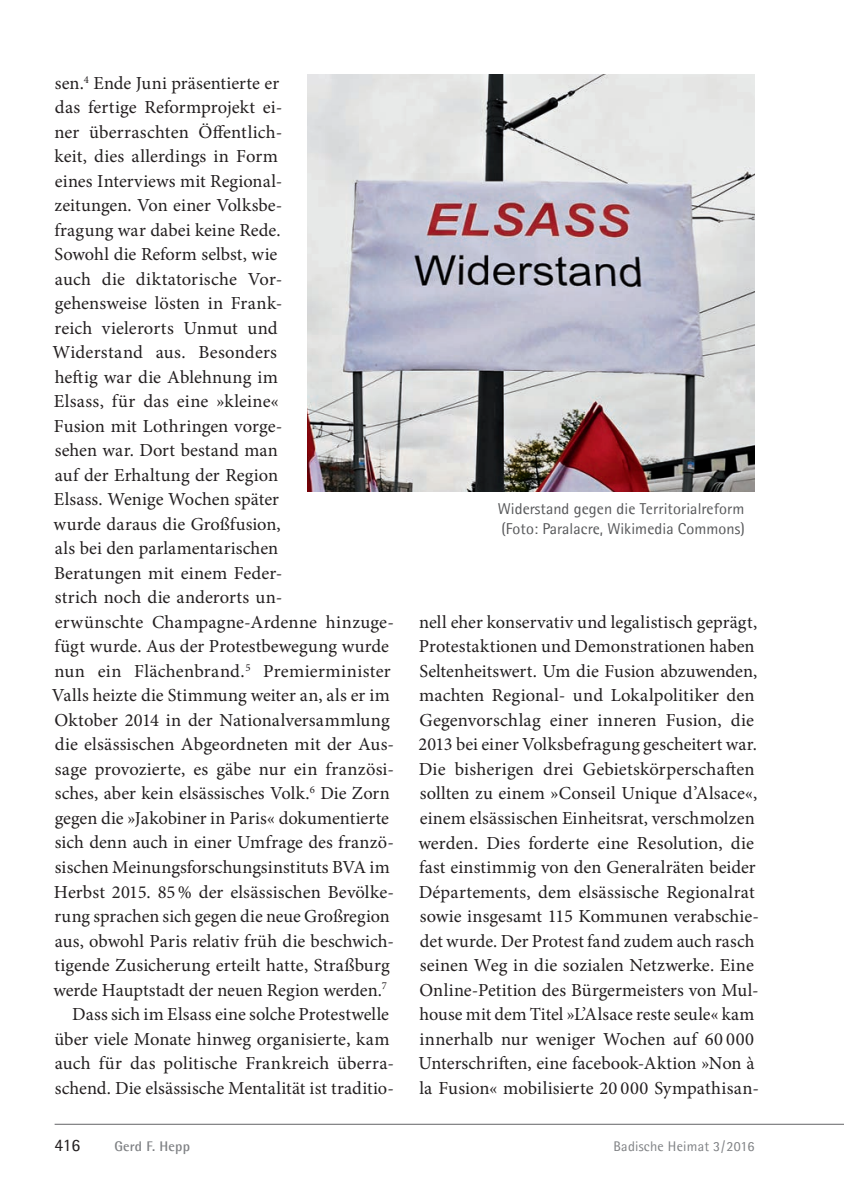
<style>
.page{position:relative;width:844px;height:1191px;background:#fff}
.page>*{position:absolute;margin:0;border:0;box-sizing:border-box;transform-origin:0 0}
.t1{font:18.38px/24.5px "Minion Pro";letter-spacing:.005em;color:#231f20}
.t2{font:17.5px "Agfa Rotis Semisans";color:#231f20}
.t3{font:15.75px/20.1px "Agfa Rotis Semisans";letter-spacing:.005em;color:#57585a}
.t4{font:14px "Agfa Rotis Semisans";letter-spacing:.015em;color:#808285}
.t5{font:700 14px "Agfa Rotis Semisans";letter-spacing:.015em;color:#808285}
</style>
<div class="page">
<hr style="left:55px;top:1124px;width:788px;height:1px;background:#636366">
<img style="left:308px;top:75px;width:446px;height:416px">
<p class="t1" style="left:55px;top:72px;width:226px">sen.<sup>4</sup> Ende Juni präsentierte er</p>
<p class="t1" style="left:55px;top:97px;width:229px">das fertige Reformprojekt ei-</p>
<p class="t1" style="left:54px;top:121px;width:229px">ner überraschten Öffentlich-</p>
<p class="t1" style="left:55px;top:146px;width:225px">keit, dies allerdings in Form</p>
<p class="t1" style="left:55px;top:170px;width:229px">eines Interviews mit Regional-</p>
<p class="t1" style="left:54px;top:195px;width:229px">zeitungen. Von einer Volksbe-</p>
<p class="t1" style="left:54px;top:219px;width:228px">fragung war dabei keine Rede.</p>
<p class="t1" style="left:54px;top:243px;width:224px">Sowohl die Reform selbst, wie</p>
<p class="t1" style="left:55px;top:268px;width:229px">auch die diktatorische Vor-</p>
<p class="t1" style="left:55px;top:293px;width:229px">gehensweise lösten in Frank-</p>
<p class="t1" style="left:54px;top:317px;width:225px">reich vielerorts Unmut und</p>
<p class="t1" style="left:52px;top:341px;width:226px">Widerstand aus. Besonders</p>
<p class="t1" style="left:55px;top:366px;width:225px">heftig war die Ablehnung im</p>
<p class="t1" style="left:54px;top:390px;width:226px">Elsass, für das eine »kleine«</p>
<p class="t1" style="left:54px;top:415px;width:230px">Fusion mit Lothringen vorge-</p>
<p class="t1" style="left:55px;top:440px;width:224px">sehen war. Dort bestand man</p>
<p class="t1" style="left:55px;top:464px;width:225px">auf der Erhaltung der Region</p>
<p class="t1" style="left:54px;top:489px;width:226px">Elsass. Wenige Wochen später</p>
<p class="t1" style="left:53px;top:513px;width:229px">wurde daraus die Großfusion,</p>
<p class="t1" style="left:55px;top:538px;width:225px">als bei den parlamentarischen</p>
<p class="t1" style="left:54px;top:562px;width:230px">Beratungen mit einem Feder-</p>
<p class="t1" style="left:55px;top:587px;width:229px">strich noch die anderorts un-</p>
<p class="t1" style="left:55px;top:611px;width:340px">erwünschte Champagne-Ardenne hinzuge-</p>
<p class="t1" style="left:54px;top:636px;width:336px">fügt wurde. Aus der Protestbewegung wurde</p>
<p class="t1" style="left:54px;top:660px;width:338px">nun ein Flächenbrand.<sup>5</sup> Premierminister</p>
<p class="t1" style="left:52px;top:685px;width:339px">Valls heizte die Stimmung weiter an, als er im</p>
<p class="t1" style="left:55px;top:709px;width:336px">Oktober 2014 in der Nationalversammlung</p>
<p class="t1" style="left:55px;top:734px;width:341px">die elsässischen Abgeordneten mit der Aus-</p>
<p class="t1" style="left:55px;top:758px;width:340px">sage provozierte, es gäbe nur ein französi-</p>
<p class="t1" style="left:55px;top:783px;width:336px">sches, aber kein elsässisches Volk.<sup>6</sup> Die Zorn</p>
<p class="t1" style="left:55px;top:807px;width:336px">gegen die »Jakobiner in Paris« dokumentierte</p>
<p class="t1" style="left:55px;top:832px;width:340px">sich denn auch in einer Umfrage des franzö-</p>
<p class="t1" style="left:55px;top:856px;width:336px">sischen Meinungsforschungsinstituts BVA im</p>
<p class="t1" style="left:54px;top:881px;width:341px">Herbst 2015. 85 % der elsässischen Bevölke-</p>
<p class="t1" style="left:54px;top:905px;width:337px">rung sprachen sich gegen die neue Großregion</p>
<p class="t1" style="left:55px;top:930px;width:340px">aus, obwohl Paris relativ früh die beschwich-</p>
<p class="t1" style="left:54px;top:954px;width:337px">tigende Zusicherung erteilt hatte, Straßburg</p>
<p class="t1" style="left:53px;top:979px;width:335px">werde Hauptstadt der neuen Region werden.<sup>7</sup></p>
<p class="t1" style="left:72px;top:1003px;width:318px">Dass sich im Elsass eine solche Protestwelle</p>
<p class="t1" style="left:54px;top:1028px;width:336px">über viele Monate hinweg organisierte, kam</p>
<p class="t1" style="left:55px;top:1052px;width:340px">auch für das politische Frankreich überra-</p>
<p class="t1" style="left:55px;top:1077px;width:340px">schend. Die elsässische Mentalität ist traditio-</p>
<p class="t3" style="left:497px;top:499px;width:248px">Widerstand gegen die Territorialreform (Foto: Paralacre, Wikimedia Commons)</p>
<p class="t1" style="left:418px;top:611px;width:342px">nell eher konservativ und legalistisch geprägt, Protestaktionen und Demonstrationen haben Seltenheitswert. Um die Fusion abzuwenden, machten Regional- und Lokalpolitiker den Gegenvorschlag einer inneren Fusion, die 2013 bei einer Volksbefragung gescheitert war.<br>Die bisherigen drei Gebietskörperschaften sollten zu einem »Conseil Unique d’Alsace«, einem elsässischen Einheitsrat, verschmolzen werden. Dies forderte eine Resolution, die fast einstimmig von den Generalräten beider Départements, dem elsässische Regionalrat sowie insgesamt 115 Kommunen verabschie&shy;det wurde. Der Protest fand zudem auch rasch seinen Weg in die sozialen Netzwerke. Eine Online-Petition des Bürgermeisters von Mul&shy;house mit dem Titel »L’Alsace reste seule« kam innerhalb nur weniger Wochen auf 60 000<br>Unterschriften, eine facebook-Aktion »Non à la Fusion« mobilisierte 20 000 Sympathisan-</p>
<p class="t2" style="left:55px;top:1134px;width:27px">416</p>
<p class="t5" style="left:114px;top:1137px;width:77px">Gerd F. Hepp</p>
<p class="t4" style="left:613px;top:1137px;width:142px">Badische Heimat 3 / 2016</p>
</div>
